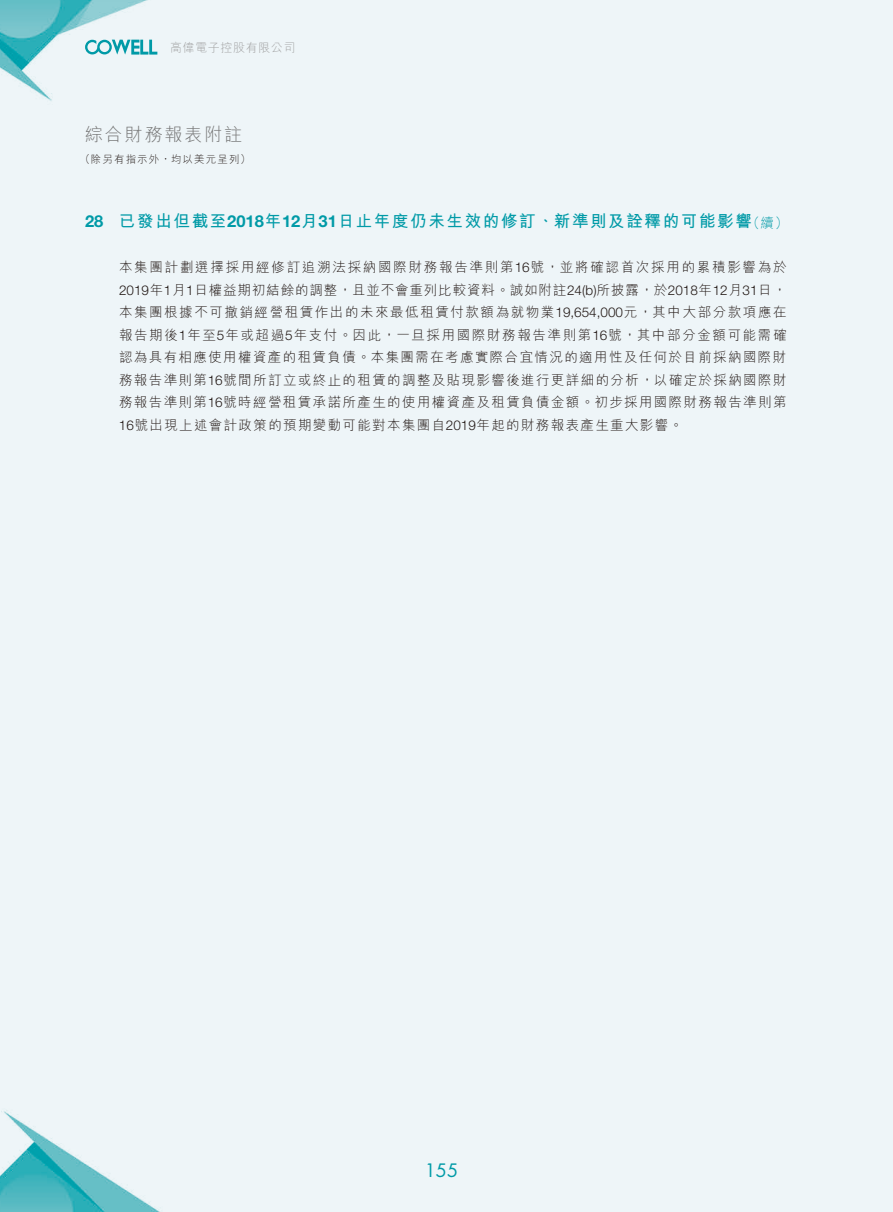
<style>
.page{position:relative;width:893px;height:1212px;background:#eef6f8}
.page>*{position:absolute;margin:0;border:0;box-sizing:border-box;transform-origin:0 0}
.t1{font:300 18px "M Hei HK";letter-spacing:.105em;color:#727272}
.t2{font:18px "Futura Std";color:#009aa7}
.t3{font:700 16.5px "M Hei HK";letter-spacing:.1em;color:#009aa7}
.t4{font:700 16.5px "Helvetica Neue LT Std";color:#009aa7}
.t5{font:300 13.5px/22.5px "M Hei HK";letter-spacing:.1em;color:#231916;text-align:justify}
.t6{font:300 13.5px "M Hei HK";color:#009aa7}
.t7{font:300 12px "M Hei HK";letter-spacing:.05em;color:#a0a0a1}
.t8{font:300 10.5px "M Hei HK";letter-spacing:.105em;color:#231916}
.s1{font-family:"Helvetica Neue LT Std"}
</style>
<div class="page">
<svg style="left:85px;top:40px;width:72px;height:15px"></svg>
<p class="t7" style="left:170px;top:41px;width:127px">高偉電子控股有限公司</p>
<h1 class="t1" style="left:85px;top:126px;width:159px">綜合財務報表附註</h1>
<p class="t8" style="left:80px;top:154px;width:172px">（除另有指示外，均以美元呈列(</p>
<p class="t4" style="left:85px;top:211px;width:20px">28</p>
<p class="t3" style="left:119px;top:209px;width:634px">已發出但截至<span class="s1">2018</span>年<span class="s1">12</span>月<span class="s1">31</span>日止年度仍未生效的修訂、新準則及詮釋的可能影響</p>
<p class="t6" style="left:746px;top:216px;width:43px">（續(</p>
<p class="t5" style="left:119px;top:256px;width:669px">本集團計劃選擇採用經修訂追溯法採納國際財務報告準則第<span class="s1">16</span>號，並將確認首次採用的累積影響為於<span class="s1">2019</span>年<span class="s1">1</span>月<span class="s1">1</span>日權益期初結餘的調整，且並不會重列比較資料。誠如附註<span class="s1">24 )b(</span> 所披露，於<span class="s1">2018</span>年<span class="s1">12</span>月<span class="s1">31</span>日，本集團根據不可撤銷經營租賃作出的未來最低租賃付款額為就物業<span class="s1">19,654,000</span>元，其中大部分款項應在報告期後<span class="s1">1</span>年至<span class="s1">5</span>年或超過<span class="s1">5</span>年支付。因此，一旦採用國際財務報告準則第<span class="s1">16</span>號，其中部分金額可能需確認為具有相應使用權資產的租賃負債。本集團需在考慮實際合宜情況的適用性及任何於目前採納國際財務報告準則第<span class="s1">16</span>號間所訂立或終止的租賃的調整及貼現影響後進行更詳細的分析，以確定於採納國際財務報告準則第<span class="s1">16</span>號時經營租賃承諾所產生的使用權資產及租賃負債金額。初步採用國際財務報告準則第<span class="s1">16</span>號出現上述會計政策的預期變動可能對本集團自<span class="s1">2019</span>年起的財務報表產生重大影響。</p>
<h1 class="t2" style="left:425px;top:1159px;width:35px">155</h1>
</div>
